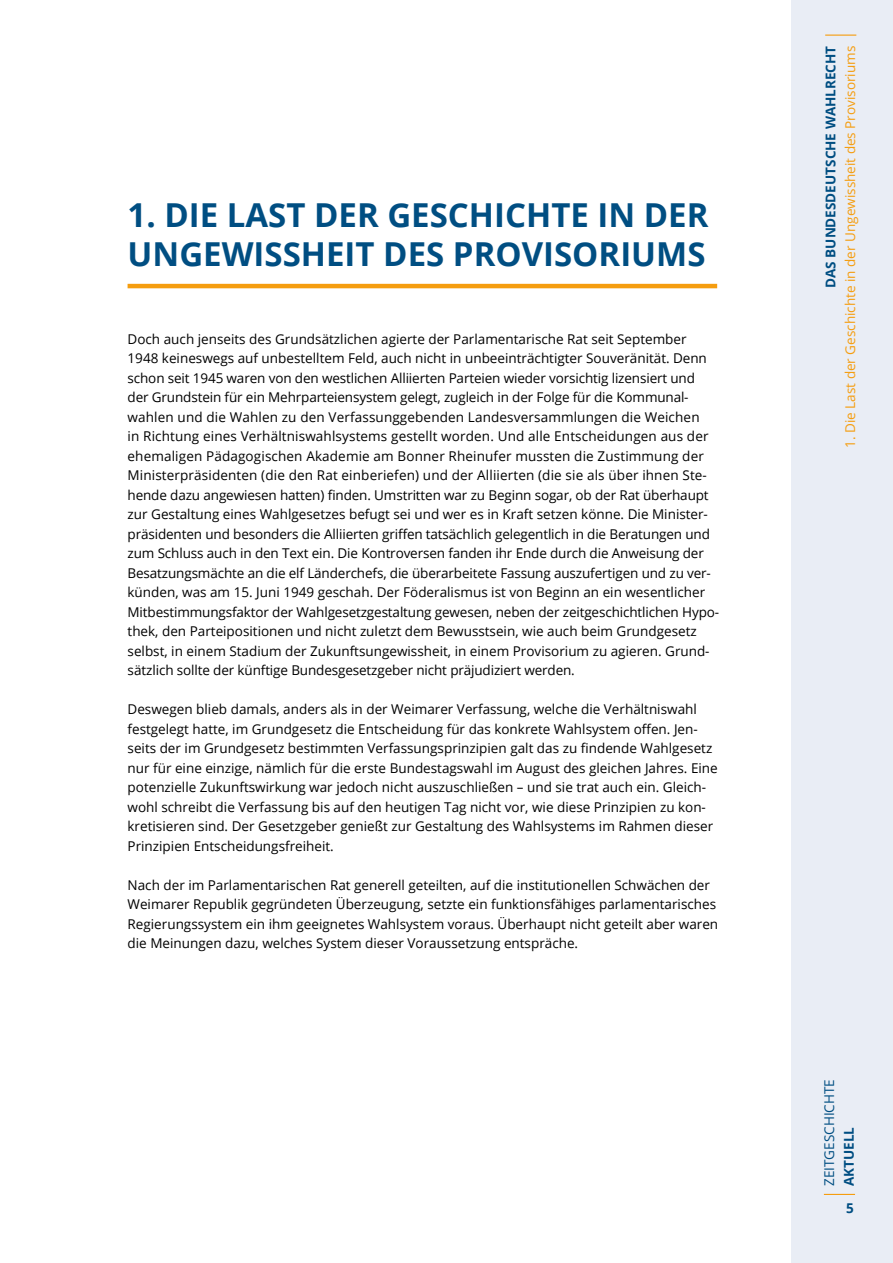
<style>
.page{position:relative;width:893px;height:1263px;background:#fff}
.page>*{position:absolute;margin:0;border:0;box-sizing:border-box;transform-origin:0 0}
.t1{font:700 33px/39px "Open Sans";color:#004e82}
.Fließtext{font:13.5px/19.5px "Open Sans";color:#000}
.t2{font:13.5px "Open Sans";color:#f59d0f}
.t3{font:700 13.5px "Open Sans";color:#004e82}
.t4{font:13.5px "Open Sans";color:#004e82}
</style>
<div class="page">
<div style="left:791px;top:0;width:102px;height:1263px;background:#e9edf5"></div>
<hr style="left:825px;top:35px;width:31px;height:1px;background:#f59d0f">
<hr style="left:824px;top:1194px;width:31px;height:1px;background:#f59d0f">
<hr style="left:128px;top:284px;width:589px;height:4px;background:#f59d0f">
<h1 class="t1" style="left:128px;top:194px;width:582px">1. DIE LAST DER GESCHICHTE IN DER<br>UNGEWISSHEIT DES PROVISORIUMS</h1>
<p class="Fließtext" style="left:128px;top:329px;width:593px">Doch auch jenseits des Grundsätzlichen agierte der Parlamentarische Rat seit September 1948 keineswegs auf unbestelltem Feld, auch nicht in unbeeinträchtigter Souveränität. Denn schon seit 1945 waren von den westlichen Alliierten Parteien wieder vorsichtig lizensiert und der Grundstein für ein Mehrparteiensystem gelegt, zugleich in der Folge für die Kommunal&shy;wahlen und die Wahlen zu den Verfassunggebenden Landesversammlungen die Weichen<br>in Richtung eines Verhältniswahlsystems gestellt worden. Und alle Entscheidungen aus der ehemaligen Pädagogischen Akademie am Bonner Rheinufer mussten die Zustimmung der Ministerpräsidenten (die den Rat einberiefen) und der Alliierten (die sie als über ihnen Ste&shy;hende dazu angewiesen hatten) finden. Umstritten war zu Beginn sogar, ob der Rat überhaupt zur Gestaltung eines Wahlgesetzes befugt sei und wer es in Kraft setzen könne. Die Minister&shy;präsidenten und besonders die Alliierten griffen tatsächlich gelegentlich in die Beratungen und zum Schluss auch in den Text ein. Die Kontroversen fanden ihr Ende durch die Anweisung der Besatzungsmächte an die elf Länderchefs, die überarbeitete Fassung auszufertigen und zu ver&shy;künden, was am 15. Juni 1949 geschah. Der Föderalismus ist von Beginn an ein wesentlicher Mitbestimmungsfaktor der Wahlgesetzgestaltung gewesen, neben der zeitgeschichtlichen Hypo&shy;thek, den Parteipositionen und nicht zuletzt dem Bewusstsein, wie auch beim Grundgesetz selbst, in einem Stadium der Zukunftsungewissheit, in einem Provisorium zu agieren. Grund&shy;sätzlich sollte der künftige Bundesgesetzgeber nicht präjudiziert werden.</p>
<p class="Fließtext" style="left:128px;top:699px;width:592px">Deswegen blieb damals, anders als in der Weimarer Verfassung, welche die Verhältniswahl festgelegt hatte, im Grundgesetz die Entscheidung für das konkrete Wahlsystem offen. Jen&shy;seits der im Grundgesetz bestimmten Verfassungsprinzipien galt das zu findende Wahlgesetz nur für eine einzige, nämlich für die erste Bundestagswahl im August des gleichen Jahres. Eine potenzielle Zukunftswirkung war jedoch nicht auszuschließen – und sie trat auch ein. Gleich&shy;wohl schreibt die Verfassung bis auf den heutigen Tag nicht vor, wie diese Prinzipien zu kon&shy;kretisieren sind. Der Gesetzgeber genießt zur Gestaltung des Wahlsystems im Rahmen dieser Prinzipien Entscheidungsfreiheit.</p>
<p class="Fließtext" style="left:128px;top:875px;width:592px">Nach der im Parlamentarischen Rat generell geteilten, auf die institutionellen Schwächen der Weimarer Republik gegründeten Überzeugung, setzte ein funktionsfähiges parlamentarisches Regierungssystem ein ihm geeignetes Wahlsystem voraus. Überhaupt nicht geteilt aber waren die Meinungen dazu, welches System dieser Voraussetzung entspräche.</p>
<p class="t3" style="left:821px;top:288px;width:244px;rotate:-90deg">DAS BUNDESDEUTSCHE WAHLRECHT</p>
<p class="t2" style="left:841px;top:448px;width:403px;rotate:-90deg">1. Die Last der Geschichte in der Ungewissheit des Provisoriums</p>
<p class="t4" style="left:820px;top:1186px;width:108px;rotate:-90deg">ZEITGESCHICHTE</p>
<p class="t3" style="left:839px;top:1186px;width:61px;rotate:-90deg">AKTUELL</p>
<p class="t3" style="left:846px;top:1198px;width:9px">5</p>
</div>
